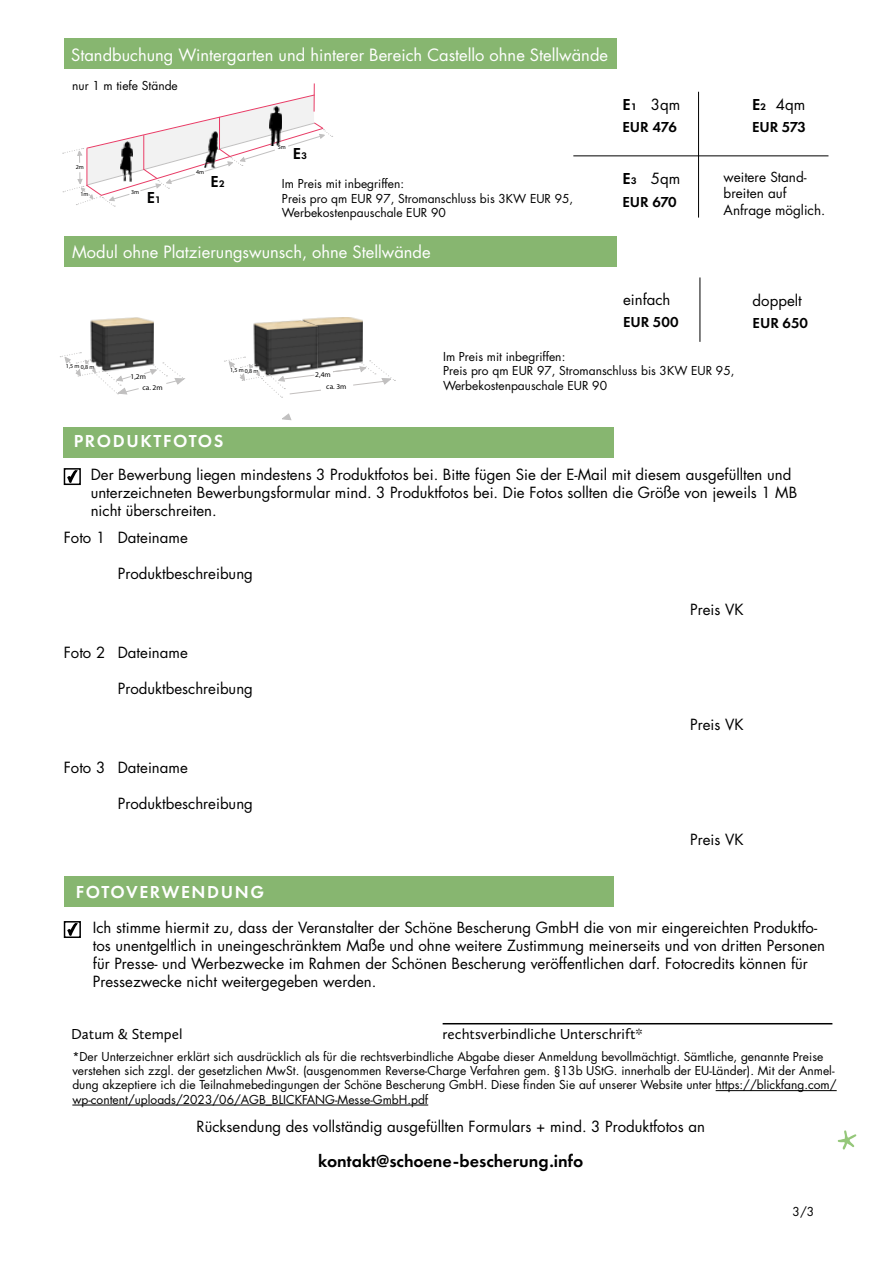
<style>
.page{position:relative;width:893px;height:1263px;background:#fff}
.page>*{position:absolute;margin:0;border:0;box-sizing:border-box;transform-origin:0 0}
.t1{font:600 18px "Futura PT";color:#000}
.t2{font:600 18px "Futura PT";letter-spacing:.09em;color:#fff}
.t3{font:16.5px "Futura";color:#fff}
.t4{font:600 16.5px "Futura PT";color:#000}
.t5{font:15px/18px "Futura";color:#000}
.t6{font:15px "Calluna Sans";color:#000}
.t7{font:600 15px "Futura PT";color:#000}
.t8{font:13.5px/16.2px "Futura";color:#000}
.t9{font:12px/14.4px "Futura";color:#000}
.t10{font:7.35px/11.7px "Myriad Pro";color:#000}
.t11{font:6px "Myriad Pro";color:#000}
.s1{font-family:"Futura PT";font-weight:600;font-size:16.5px}
</style>
<div class="page">
<svg style="left:63px;top:83px;width:270px;height:124px"></svg>
<hr style="left:573px;top:155px;width:255px;height:1px;background:#000">
<hr style="left:698px;top:92px;width:1px;height:126px;background:#000">
<img style="left:90px;top:318px;width:64px;height:34px">
<svg style="left:60px;top:352px;width:125px;height:43px"></svg>
<img style="left:318px;top:317px;width:45px;height:52px">
<img style="left:253px;top:318px;width:65px;height:38px">
<svg style="left:282px;top:413px;width:9px;height:8px"></svg>
<svg style="left:332px;top:359px;width:63px;height:27px"></svg>
<svg style="left:224px;top:356px;width:98px;height:42px"></svg>
<hr style="left:700px;top:277px;width:1px;height:65px;background:#000">
<div style="left:64px;top:427px;width:550px;height:30px;background:#87b670"></div>
<div style="left:64px;top:468px;width:17px;height:17px;border:2px solid #000"></div>
<svg style="left:66px;top:469px;width:13px;height:14px"></svg>
<div style="left:64px;top:876px;width:549px;height:31px;background:#87b670"></div>
<div style="left:64px;top:921px;width:17px;height:17px;border:2px solid #000"></div>
<svg style="left:66px;top:922px;width:13px;height:14px"></svg>
<hr style="left:716px;top:1090px;width:121px;height:1px;background:#000">
<hr style="left:72px;top:1105px;width:356px;height:1px;background:#000">
<hr style="left:443px;top:1023px;width:389px;height:1px;background:#000">
<svg style="left:838px;top:1130px;width:18px;height:19px"></svg>
<div style="left:64px;top:38px;width:553px;height:31px;background:#87b670"></div>
<div style="left:65px;top:236px;width:552px;height:30px;background:#87b670"></div>
<p class="t3" style="left:71px;top:44px;width:538px">Standbuchung Wintergarten und hinterer Bereich Castello ohne Stellwände</p>
<p class="t9" style="left:72px;top:78px;width:107px">nur 1 m tiefe Stände</p>
<p class="t11" style="left:76px;top:164px;width:10px">2m</p>
<p class="t11" style="left:196px;top:168px;width:10px">4m</p>
<p class="t11" style="left:278px;top:143px;width:10px">5m</p>
<p class="t4" style="left:293px;top:143px;width:16px">E₃</p>
<p class="t4" style="left:211px;top:171px;width:16px">E₂</p>
<p class="t9" style="left:282px;top:177px;width:293px">Im Preis mit inbegriffen:<br>Preis pro qm EUR 97, Stromanschluss bis 3KW EUR 95,<br>Werbekostenpauschale EUR 90</p>
<p class="t3" style="left:72px;top:241px;width:360px">Modul ohne Platzierungswunsch, ohne Stellwände</p>
<p class="t11" style="left:131px;top:188px;width:10px">3m</p>
<p class="t4" style="left:147px;top:188px;width:16px">E₁</p>
<p class="t11" style="left:80px;top:191px;width:10px">1m</p>
<p class="t5" style="left:622px;top:96px;width:59px"><span class="s1">E₁</span> 3qm</p>
<p class="t7" style="left:622px;top:118px;width:56px">EUR 476</p>
<p class="t5" style="left:752px;top:96px;width:55px"><span class="s1">E₂</span> 4qm</p>
<p class="t7" style="left:752px;top:118px;width:56px">EUR 573</p>
<p class="t5" style="left:622px;top:170px;width:59px"><span class="s1">E₃</span> 5qm</p>
<p class="t7" style="left:622px;top:192px;width:56px">EUR 670</p>
<p class="t8" style="left:724px;top:169px;width:103px">weitere Stand&shy;breiten auf<br>Anfrage möglich.</p>
<p class="t5" style="left:623px;top:290px;width:49px">einfach</p>
<p class="t7" style="left:623px;top:312px;width:57px">EUR 500</p>
<p class="t5" style="left:753px;top:291px;width:51px">doppelt</p>
<p class="t7" style="left:753px;top:313px;width:57px">EUR 650</p>
<p class="t11" style="left:66px;top:363px;width:30px;rotate:-1deg">1,5 m 0,8 m</p>
<p class="t10" style="left:142px;top:370px;width:22px;text-indent:-12px">1,2m<br>ca. 2m</p>
<p class="t11" style="left:230px;top:367px;width:30px;rotate:-1deg">1,5 m 0,8 m</p>
<p class="t10" style="left:326px;top:368px;width:22px;line-height:12.3px;text-indent:-11px">2,4m<br>ca. 3m</p>
<p class="t9" style="left:443px;top:349px;width:293px">Im Preis mit inbegriffen:<br>Preis pro qm EUR 97, Stromanschluss bis 3KW EUR 95,<br>Werbekostenpauschale EUR 90</p>
<p class="t2" style="left:74px;top:430px;width:151px">PRODUKTFOTOS</p>
<p class="t5" style="left:91px;top:465px;width:708px">Der Bewerbung liegen mindestens 3 Produktfotos bei. Bitte fügen Sie der E-Mail mit diesem ausgefüllten und unterzeichneten Bewerbungsformular mind. 3 Produktfotos bei. Die Fotos sollten die Größe von jeweils 1 MB nicht überschreiten.</p>
<p class="t5" style="left:64px;top:529px;width:126px">Foto 1 Dateiname</p>
<p class="t5" style="left:118px;top:565px;width:137px">Produktbeschreibung</p>
<p class="t5" style="left:690px;top:601px;width:55px">Preis VK</p>
<p class="t5" style="left:64px;top:644px;width:126px">Foto 2 Dateiname</p>
<p class="t5" style="left:118px;top:680px;width:137px">Produktbeschreibung</p>
<p class="t5" style="left:690px;top:716px;width:55px">Preis VK</p>
<p class="t5" style="left:64px;top:759px;width:126px">Foto 3 Dateiname</p>
<p class="t5" style="left:118px;top:795px;width:137px">Produktbeschreibung</p>
<p class="t5" style="left:690px;top:831px;width:55px">Preis VK</p>
<p class="t2" style="left:76px;top:880px;width:190px">FOTOVERWENDUNG</p>
<p class="t5" style="left:93px;top:918px;width:734px">Ich stimme hiermit zu, dass der Veranstalter der Schöne Bescherung GmbH die von mir eingereichten Produktfo&shy;tos unentgeltlich in uneingeschränktem Maße und ohne weitere Zustimmung meinerseits und von dritten Personen für Presse- und Werbezwecke im Rahmen der Schönen Bescherung veröffentlichen darf. Fotocredits können für Pressezwecke nicht weitergegeben werden.</p>
<p class="t6" style="left:71px;top:1025px;width:113px">Datum &amp; Stempel</p>
<p class="t6" style="left:443px;top:1025px;width:202px">rechtsverbindliche Unterschrift*</p>
<p class="t9" style="left:72px;top:1049px;width:766px">*Der Unterzeichner erklärt sich ausdrücklich als für die rechtsverbindliche Abgabe dieser Anmeldung bevollmächtigt. Sämtliche, genannte Preise verstehen sich zzgl. der gesetzlichen MwSt. (ausgenommen Reverse-Charge Verfahren gem. §13b UStG. innerhalb der EU-Länder). Mit der Anmel&shy;dung akzeptiere ich die Teilnahmebedingungen der Schöne Bescherung GmbH. Diese finden Sie auf unserer Website unter https://blickfang.com/ wp-content/uploads/2023/06/AGB_BLICKFANG-Messe-GmbH.pdf</p>
<p class="t5" style="left:197px;top:1118px;width:510px">Rücksendung des vollständig ausgefüllten Formulars + mind. 3 Produktfotos an</p>
<p class="t1" style="left:318px;top:1149px;width:267px">kontakt@schoene-bescherung.info</p>
<p class="t9" style="left:793px;top:1205px;width:23px">3/3</p>
</div>
